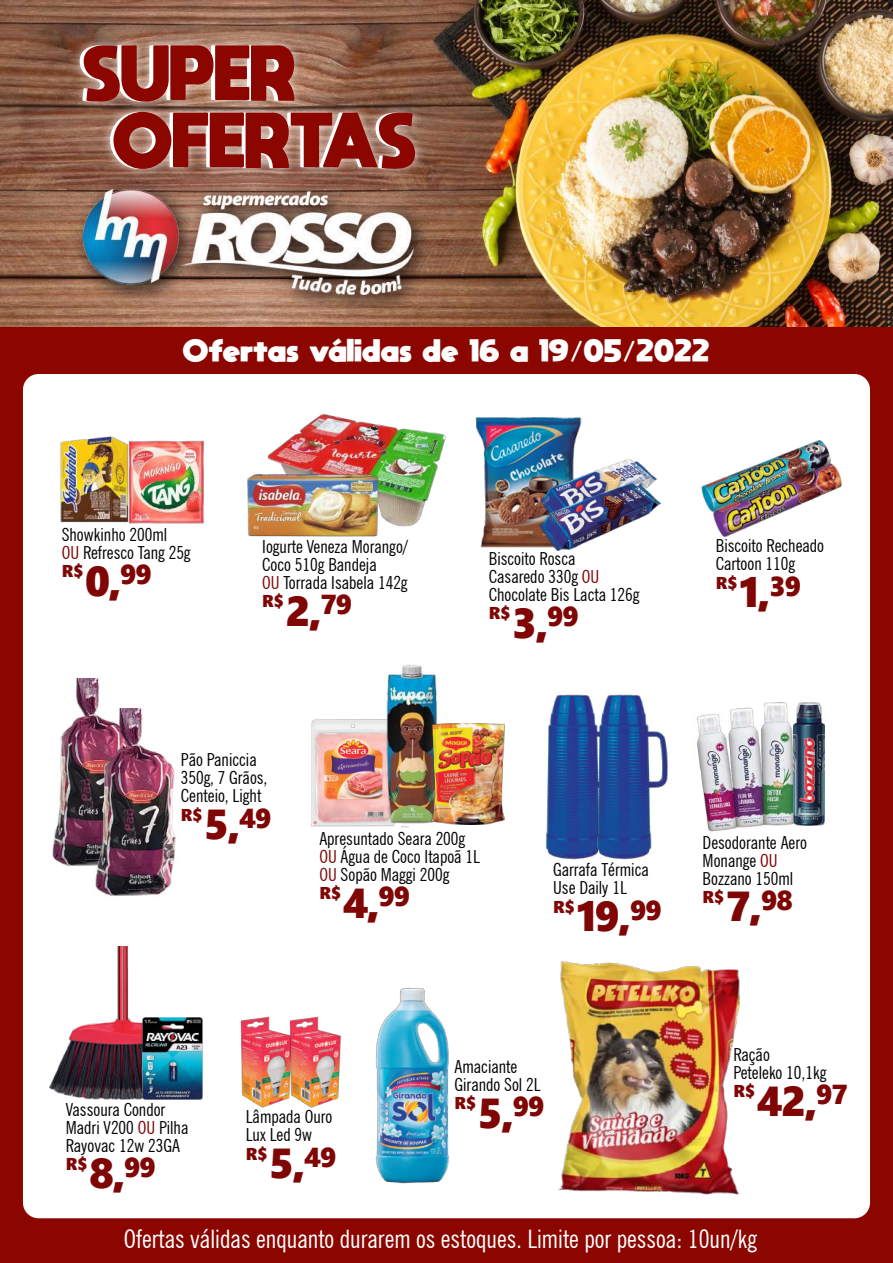
<style>
.page{position:relative;width:893px;height:1263px;background:#fff}
.page>*{position:absolute;margin:0;border:0;box-sizing:border-box;transform-origin:0 0}
.t1{font:800 54.6px/67.2px "moon get";color:#8c0600}
.t2{font:41.85px "Segoe UI Black";color:#800606}
.t3{font:27.45px "Segoe UI Black";color:#800606}
.t4{font:condensed 25.5px "News Gothic BT";color:#fff}
.t5{font:800 22.35px "moon get";color:#fff}
.t6{font:800 22.35px "moon get";letter-spacing:.02em;color:#fff;scale:1.05 1}
.t7{font:condensed 18px/18px "News Gothic BT";color:#030004}
.t8{font:17.1px "Segoe UI Black";color:#800606}
.s1{color:#800606}
</style>
<div class="page">
<img style="left:255px;top:0;width:638px;height:327px">
<img style="left:0;top:0;width:255px;height:327px">
<div style="left:0;top:327px;width:893px;height:48px;background:#8c0600"></div>
<div style="left:0;top:333px;width:893px;height:930px;background:#8c0600"></div>
<div style="left:23px;top:374px;width:847px;height:844px;background:#fff;border-radius:16px"></div>
<img style="left:65px;top:171px;width:375px;height:150px">
<img style="left:83px;top:201px;width:330px;height:94px">
<img style="left:66px;top:26px;width:364px;height:175px">
<img style="left:558px;top:960px;width:181px;height:235px">
<img style="left:375px;top:987px;width:74px;height:197px">
<img style="left:240px;top:1016px;width:48px;height:92px">
<img style="left:288px;top:1016px;width:53px;height:92px">
<img style="left:50px;top:947px;width:93px;height:152px">
<img style="left:143px;top:1017px;width:59px;height:82px">
<img style="left:545px;top:694px;width:50px;height:166px">
<img style="left:595px;top:694px;width:73px;height:166px">
<img style="left:695px;top:702px;width:98px;height:130px">
<img style="left:793px;top:703px;width:32px;height:123px">
<img style="left:52px;top:678px;width:48px;height:188px">
<img style="left:93px;top:708px;width:83px;height:188px">
<img style="left:311px;top:719px;width:72px;height:108px">
<img style="left:383px;top:664px;width:58px;height:164px">
<img style="left:431px;top:724px;width:73px;height:100px">
<img style="left:60px;top:436px;width:67px;height:87px">
<img style="left:127px;top:440px;width:77px;height:83px">
<img style="left:267px;top:414px;width:179px;height:113px">
<img style="left:247px;top:472px;width:133px;height:65px">
<img style="left:475px;top:417px;width:107px;height:131px">
<img style="left:540px;top:459px;width:120px;height:92px">
<img style="left:701px;top:440px;width:141px;height:97px">
<h1 class="t1" style="left:113px;top:37px;width:305px;text-indent:-30px">SUPER<br>OFERTAS</h1>
<p class="t6" style="left:183px;top:336px;width:503px">Ofertas válidas de 16 a 19/05/2022</p>
<p class="t5" style="left:171px;top:338px;width:542px">Ofertas válidas de 31/05 a 06/06/2021</p>
<p class="t7" style="left:62px;top:525px;width:130px">Showkinho 200ml<br><span class="s1">OU</span> Refresco Tang 25g</p>
<p class="t8" style="left:62px;top:559px;width:23px">R$</p>
<h2 class="t2" style="left:85px;top:550px;width:68px">0,<sup>99</sup></h2>
<p class="t7" style="left:262px;top:537px;width:147px">Iogurte Veneza Morango/<br>Coco 510g Bandeja<br><span class="s1">OU</span> Torrada Isabela 142g</p>
<p class="t8" style="left:262px;top:589px;width:23px">R$</p>
<h2 class="t2" style="left:286px;top:580px;width:68px">2,<sup>79</sup></h2>
<p class="t7" style="left:489px;top:549px;width:152px">Biscoito Rosca<br>Casaredo 330g <span class="s1">OU<br></span>Chocolate Bis Lacta 126g</p>
<p class="t8" style="left:489px;top:601px;width:23px">R$</p>
<h2 class="t2" style="left:512px;top:592px;width:68px">3,<sup>99</sup></h2>
<p class="t7" style="left:716px;top:537px;width:110px">Biscoito Recheado<br>Cartoon 110g</p>
<p class="t8" style="left:716px;top:570px;width:23px">R$</p>
<h2 class="t2" style="left:739px;top:562px;width:63px">1,<sup>39</sup></h2>
<p class="t7" style="left:181px;top:751px;width:88px">Pão Paniccia<br>350g, 7 Grãos,<br>Centeio, Light</p>
<p class="t8" style="left:181px;top:802px;width:23px">R$</p>
<h2 class="t2" style="left:204px;top:794px;width:69px">5,<sup>49</sup></h2>
<p class="t7" style="left:319px;top:829px;width:162px">Apresuntado Seara 200g<br><span class="s1">OU</span> Água de Coco Itapoã 1L<br><span class="s1">OU</span> Sopão Maggi 200g</p>
<p class="t8" style="left:319px;top:881px;width:23px">R$</p>
<h2 class="t2" style="left:343px;top:872px;width:69px">4,<sup>99</sup></h2>
<p class="t7" style="left:553px;top:861px;width:97px">Garrafa Térmica<br>Use Daily 1L</p>
<p class="t8" style="left:553px;top:894px;width:23px">R$</p>
<h2 class="t2" style="left:576px;top:886px;width:87px">19,<sup>99</sup></h2>
<p class="t7" style="left:703px;top:833px;width:106px">Desodorante Aero<br>Monange <span class="s1">OU<br></span>Bozzano 150ml</p>
<p class="t8" style="left:703px;top:884px;width:23px">R$</p>
<h2 class="t2" style="left:726px;top:876px;width:68px">7,<sup>98</sup></h2>
<p class="t7" style="left:66px;top:1100px;width:124px">Vassoura Condor<br>Madri V200 <span class="s1">OU</span> Pilha<br>Rayovac 12w 23GA</p>
<p class="t8" style="left:66px;top:1151px;width:23px">R$</p>
<h2 class="t2" style="left:89px;top:1143px;width:68px">8,<sup>99</sup></h2>
<p class="t7" style="left:246px;top:1108px;width:88px">Lâmpada Ouro</p>
<p class="t7" style="left:246px;top:1126px;width:68px">Lux Led 9w</p>
<p class="t8" style="left:246px;top:1141px;width:23px">R$</p>
<h2 class="t2" style="left:269px;top:1133px;width:69px">5,<sup>49</sup></h2>
<p class="t7" style="left:455px;top:1057px;width:88px">Amaciante<br>Girando Sol 2L</p>
<p class="t8" style="left:455px;top:1091px;width:23px">R$</p>
<h2 class="t2" style="left:478px;top:1082px;width:38px">5,</h2>
<h3 class="t3" style="left:513px;top:1086px;width:33px">99</h3>
<p class="t7" style="left:733px;top:1045px;width:94px">Ração<br>Peteleko 10,1kg</p>
<p class="t8" style="left:733px;top:1079px;width:23px">R$</p>
<h2 class="t2" style="left:757px;top:1070px;width:93px">42,<sup>97</sup></h2>
<h3 class="t4" style="left:124px;top:1223px;width:634px">Ofertas válidas enquanto durarem os estoques. Limite por pessoa: 10un/kg</h3>
</div>
